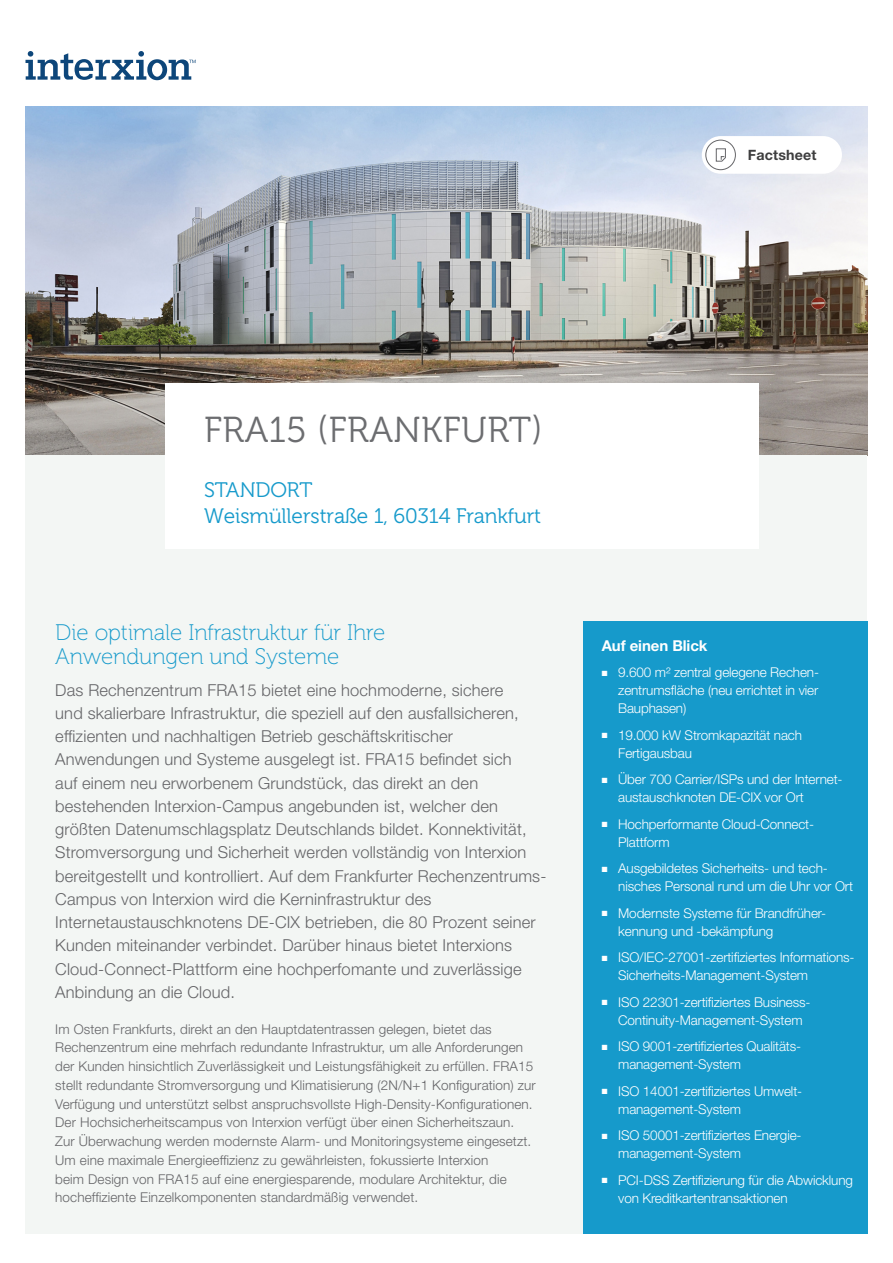
<style>
.page{position:relative;width:893px;height:1263px;background:#fff}
.page>*{position:absolute;margin:0;border:0;box-sizing:border-box;transform-origin:0 0}
.t1{font:36px "Museo 300";letter-spacing:.01em;color:#6c6d70}
.Subhead_1__Blue___Sp{font:22.5px/24px "Museo 100";letter-spacing:-.005em;color:#169acb}
.Cover_-_Heading_2__B{font:21px/25.8px "Museo 300";letter-spacing:-.005em;color:#169acb}
.t2{font:300 16.5px/23.2px "Helvetica Neue LT Std";letter-spacing:.01em;color:#656568}
.Subhead_5__White{font:700 15px "Helvetica Neue LT Std";letter-spacing:-.005em;color:#fff}
.t3{font:700 14.25px "Helvetica Neue LT Std";letter-spacing:.01em;color:#3e3e3f}
.t4{font:300 13.5px/18px "Helvetica Neue LT Std";letter-spacing:-.01em;color:#fff}
.t5{font:300 13.5px/18.8px "Helvetica Neue LT Std";letter-spacing:.01em;color:#656568}
</style>
<div class="page">
<img style="left:26px;top:106px;width:841px;height:349px">
<div style="left:26px;top:455px;width:841px;height:778px;background:#f3f6f4"></div>
<div style="left:166px;top:383px;width:593px;height:166px;background:#fff"></div>
<svg style="left:26px;top:51px;width:170px;height:29px"></svg>
<div style="left:702px;top:136px;width:140px;height:38px;background:#fff;border-radius:19px"></div>
<div style="left:705px;top:140px;width:31px;height:30px;border:1px solid #656568;border-radius:50%"></div>
<svg style="left:716px;top:148px;width:10px;height:14px"></svg>
<div style="left:583px;top:621px;width:284px;height:612px;background:#169acb"></div>
<p class="t3" style="left:748px;top:147px;width:70px">Factsheet</p>
<p class="t1" style="left:204px;top:410px;width:340px">FRA15 (FRANKFURT)</p>
<p class="Cover_-_Heading_2__B" style="left:204px;top:477px;width:339px">STANDORT<br>Weismüllerstraße 1, 60314 Frankfurt</p>
<p class="Subhead_1__Blue___Sp" style="left:55px;top:621px;width:332px">Die optimale Infrastruktur für Ihre<br>Anwendungen und Systeme</p>
<p class="t2" style="left:55px;top:678px;width:493px">Das Rechenzentrum FRA15 bietet eine hochmoderne, sichere<br>und skalierbare Infrastruktur, die speziell auf den ausfallsicheren, effizienten und nachhaltigen Betrieb geschäftskritischer Anwendungen und Systeme ausgelegt ist. FRA15 befindet sich<br>auf einem neu erworbenem Grundstück, das direkt an den bestehenden Interxion-Campus angebunden ist, welcher den größten Datenumschlagsplatz Deutschlands bildet. Konnektivität, Stromversorgung und Sicherheit werden vollständig von Interxion bereitgestellt und kontrolliert. Auf dem Frankfurter Rechenzentrums-Campus von Interxion wird die Kerninfrastruktur des Internetaustauschknotens DE-CIX betrieben, die 80 Prozent seiner Kunden miteinander verbindet. Darüber hinaus bietet Interxions Cloud-Connect-Plattform eine hochperfomante und zuverlässige Anbindung an die Cloud.</p>
<p class="t5" style="left:55px;top:1019px;width:482px">Im Osten Frankfurts, direkt an den Hauptdatentrassen gelegen, bietet das Rechenzentrum eine mehrfach redundante Infrastruktur, um alle Anforderungen der Kunden hinsichtlich Zuverlässigkeit und Leistungsfähigkeit zu erfüllen. FRA15 stellt redundante Stromversorgung und Klimatisierung (2N/N+1 Konfiguration) zur Verfügung und unterstützt selbst anspruchsvollste High-Density-Konfigurationen.</p>
<p class="t5" style="left:55px;top:1113px;width:478px">Der Hochsicherheitscampus von Interxion verfügt über einen Sicherheitszaun.<br>Zur Überwachung werden modernste Alarm- und Monitoringsysteme eingesetzt.</p>
<p class="t5" style="left:55px;top:1150px;width:453px">Um eine maximale Energieeffizienz zu gewährleisten, fokussierte Interxion beim Design von FRA15 auf eine energiesparende, modulare Architektur, die hocheffiziente Einzelkomponenten standardmäßig verwendet.</p>
<p class="Subhead_5__White" style="left:602px;top:636px;width:107px">Auf einen Blick</p>
<p class="t4" style="left:618px;top:663px;width:202px;text-align:justify;text-indent:-17px">■ 9.600 m² zentral gelegene Rechen&shy;zentrumsfläche (neu errichtet in vier Bauphasen)</p>
<p class="t4" style="left:618px;top:726px;width:185px;text-indent:-17px">■ 19.000 kW Stromkapazität nach<br>Fertigausbau</p>
<p class="t4" style="left:618px;top:770px;width:226px;text-indent:-17px">■ Über 700 Carrier/ISPs und der Internet&shy;austauschknoten DE-CIX vor Ort</p>
<p class="t4" style="left:618px;top:815px;width:197px;text-indent:-17px">■ Hochperformante Cloud-Connect-<br>Plattform</p>
<p class="t4" style="left:618px;top:859px;width:236px;text-indent:-17px">■ Ausgebildetes Sicherheits- und tech&shy;nisches Personal rund um die Uhr vor Ort</p>
<p class="t4" style="left:618px;top:904px;width:210px;text-indent:-17px">■ Modernste Systeme für Brandfrüher&shy;kennung und -bekämpfung</p>
<p class="t4" style="left:618px;top:948px;width:238px;text-indent:-17px">■ ISO/IEC-27001-zertifiziertes Informations-<br>Sicherheits-Management-System</p>
<p class="t4" style="left:618px;top:993px;width:194px;text-indent:-17px">■ ISO 22301-zertifiziertes Business-<br>Continuity-Management-System</p>
<p class="t4" style="left:618px;top:1037px;width:184px;text-indent:-17px">■ ISO 9001-zertifiziertes Qualitäts&shy;management-System</p>
<p class="t4" style="left:618px;top:1082px;width:185px;text-indent:-17px">■ ISO 14001-zertifiziertes Umwelt&shy;management-System</p>
<p class="t4" style="left:618px;top:1126px;width:185px;text-indent:-17px">■ ISO 50001-zertifiziertes Energie&shy;management-System</p>
<p class="t4" style="left:618px;top:1171px;width:236px;text-indent:-17px">■ PCI-DSS Zertifizierung für die Abwicklung von Kreditkartentransaktionen</p>
</div>
